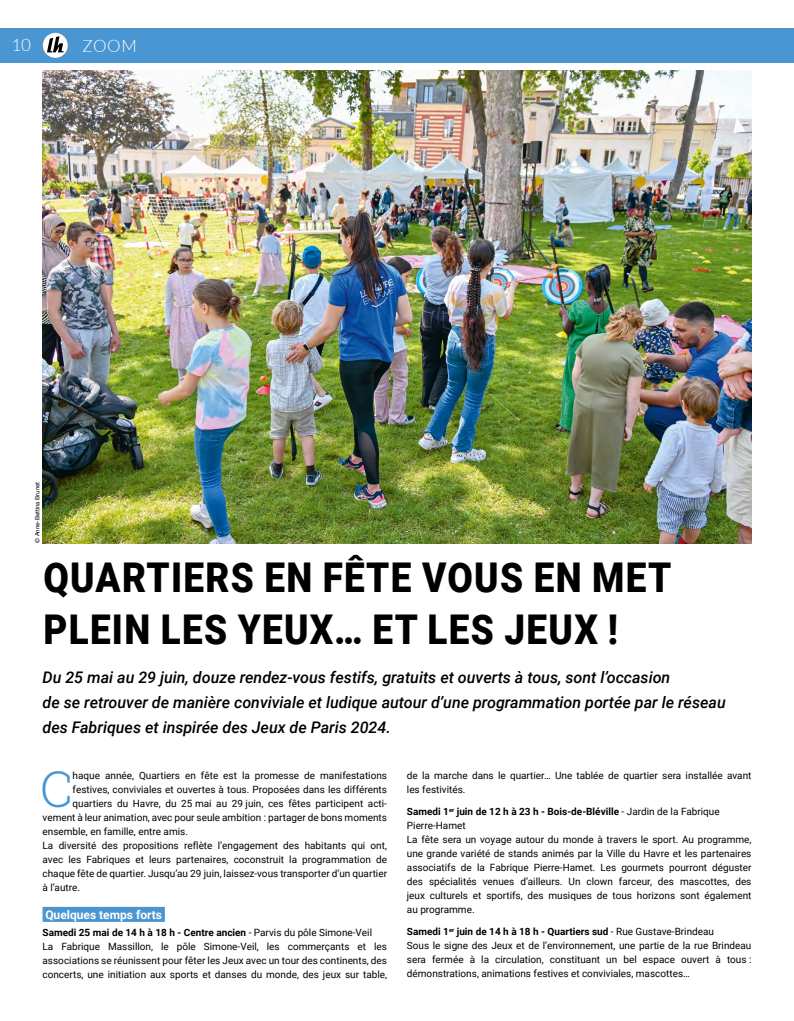
<style>
.page{position:relative;width:794px;height:1021px;background:#fff}
.page>*{position:absolute;margin:0;border:0;box-sizing:border-box;transform-origin:0 0}
.t1{font:300 49.4px "Roboto Slab";color:#4a96d2}
.t2{font:900 41px/52px "Roboto";letter-spacing:.035em;color:#000;scale:.9 1}
.t3{font:300 17px "Lato";letter-spacing:.02em;color:#fff}
.t4{font:italic 500 16px/25px "Roboto";color:#000}
.t5{font:700 12px "Roboto";color:#fff}
.t6{font:10px/14px "Roboto";color:#000}
.t7{font:6px "Helvetica Neue LT Std";color:#000}
.s1{font-weight:700}
</style>
<div class="page">
<div style="left:0;top:28px;width:794px;height:34px;background:#4a96d2"></div>
<svg style="left:43px;top:33px;width:25px;height:25px"></svg>
<img style="left:43px;top:71px;width:708px;height:472px">
<div style="left:43px;top:906px;width:122px;height:15px;background:#4a96d2"></div>
<h3 class="t3" style="left:11px;top:36px;width:21px">10</h3>
<h3 class="t3" style="left:82px;top:37px;width:56px">ZOOM</h3>
<p class="t7" style="left:34px;top:543px;width:63px;rotate:-90deg">© Anne-Bettina Brunet</p>
<h2 class="t2" style="left:43px;top:550px;width:699px">QUARTIERS EN FÊTE VOUS EN MET<br>PLEIN LES YEUX… ET LES JEUX !</h2>
<p class="t4" style="left:43px;top:664px;width:684px">Du 25 mai au 29 juin, douze rendez-vous festifs, gratuits et ouverts à tous, sont l’occasion<br>de se retrouver de manière conviviale et ludique autour d’une programmation portée par le réseau des Fabriques et inspirée des Jeux de Paris 2024.</p>
<h1 class="t1" style="left:40px;top:755px;width:34px">C</h1>
<p class="t6" style="left:73px;top:768px;width:316px">haque année, Quartiers en fête est la promesse de manifestations</p>
<p class="t6" style="left:73px;top:782px;width:316px">festives, conviviales et ouvertes à tous. Proposées dans les différents</p>
<p class="t6" style="left:73px;top:796px;width:316px">quartiers du Havre, du 25 mai au 29 juin, ces fêtes participent acti-</p>
<p class="t6" style="left:43px;top:810px;width:346px">vement à leur animation, avec pour seule ambition : partager de bons moments</p>
<p class="t6" style="left:43px;top:824px;width:147px">ensemble, en famille, entre amis.</p>
<p class="t6" style="left:43px;top:838px;width:346px">La diversité des propositions reflète l’engagement des habitants qui ont,</p>
<p class="t6" style="left:43px;top:852px;width:346px">avec les Fabriques et leurs partenaires, coconstruit la programmation de</p>
<p class="t6" style="left:43px;top:866px;width:346px">chaque fête de quartier. Jusqu’au 29 juin, laissez-vous transporter d’un quartier</p>
<p class="t6" style="left:43px;top:880px;width:39px">à l’autre.</p>
<p class="t5" style="left:45px;top:906px;width:118px">Quelques temps forts</p>
<p class="t6" style="left:43px;top:924px;width:346px"><span class="s1">Samedi 25 mai de 14 h à 18 h - Centre ancien</span> - Parvis du pôle Simone-Veil<br>La Fabrique Massillon, le pôle Simone-Veil, les commerçants et les associations se réunissent pour fêter les Jeux avec un tour des continents, des concerts, une initiation aux sports et danses du monde, des jeux sur table,</p>
<p class="t6" style="left:407px;top:768px;width:346px">de la marche dans le quartier… Une tablée de quartier sera installée avant les festivités.</p>
<p class="t6" style="left:407px;top:804px;width:346px"><span class="s1">Samedi 1</span><sup>er</sup> <span class="s1">juin de 12 h à 23 h - Bois-de-Bléville</span> - Jardin de la Fabrique Pierre-Hamet<br>La fête sera un voyage autour du monde à travers le sport. Au programme, une grande variété de stands animés par la Ville du Havre et les partenaires associatifs de la Fabrique Pierre-Hamet. Les gourmets pourront déguster des spécialités venues d’ailleurs. Un clown farceur, des mascottes, des jeux culturels et sportifs, des musiques de tous horizons sont également au programme.</p>
<p class="t6" style="left:407px;top:924px;width:346px"><span class="s1">Samedi 1</span><sup>er</sup> <span class="s1">juin de 14 h à 18 h - Quartiers sud</span> - Rue Gustave-Brindeau<br>Sous le signe des Jeux et de l’environnement, une partie de la rue Brindeau sera fermée à la circulation, constituant un bel espace ouvert à tous : démonstrations, animations festives et conviviales, mascottes…</p>
</div>
